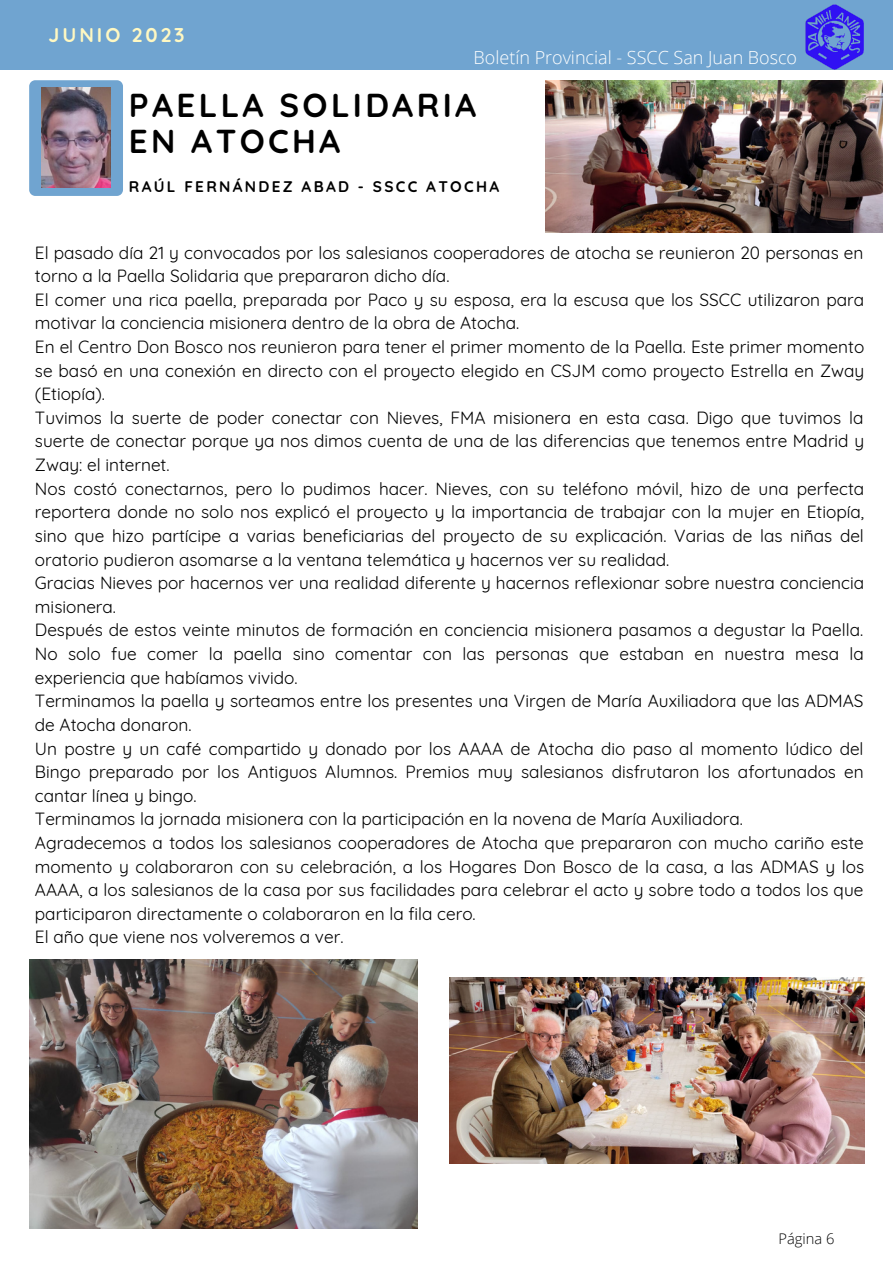
<style>
.page{position:relative;width:893px;height:1264px;background:#fff}
.page>*{position:absolute;margin:0;border:0;box-sizing:border-box;transform-origin:0 0}
.t1{font:700 33px "Quicksand";letter-spacing:.1em;color:#000}
.t2{font:700 19.8px "Quicksand";letter-spacing:.15em;color:#fff8c2}
.t3{font:300 18px "Open Sans";color:#fff}
.t4{font:17.25px/23.5px "Quicksand";color:#000;text-align:justify}
.t5{font:700 15.3px "Quicksand";letter-spacing:.15em;color:#000}
.t6{font:300 14.7px "Open Sans";color:#000}
</style>
<div class="page">
<div style="left:0;top:1px;width:892px;height:69px;background:#70a4d0"></div>
<img style="left:805px;top:5px;width:59px;height:65px">
<div style="left:29px;top:80px;width:94px;height:116px;background:#70a4d0;border-radius:6px"></div>
<img style="left:42px;top:88px;width:68px;height:100px">
<img style="left:29px;top:959px;width:388px;height:269px">
<img style="left:449px;top:977px;width:415px;height:186px">
<img style="left:545px;top:80px;width:337px;height:152px">
<p class="t2" style="left:49px;top:22px;width:138px">JUNIO 2023</p>
<p class="t3" style="left:473px;top:45px;width:325px">Boletín Provincial - SSCC San Juan Bosco</p>
<p class="t1" style="left:129px;top:84px;width:349px">PAELLA SOLIDARIA</p>
<p class="t1" style="left:129px;top:120px;width:213px">EN ATOCHA</p>
<p class="t5" style="left:129px;top:176px;width:372px">RAÚL FERNÁNDEZ ABAD - SSCC ATOCHA</p>
<p class="t4" style="left:35px;top:240px;width:830px">El pasado día 21 y convocados por los salesianos cooperadores de atocha se reunieron 20 personas en torno a la Paella Solidaria que prepararon dicho día.</p>
<p class="t4" style="left:35px;top:287px;width:830px">El comer una rica paella, preparada por Paco y su esposa, era la escusa que los SSCC utilizaron para motivar la conciencia misionera dentro de la obra de Atocha.</p>
<p class="t4" style="left:35px;top:335px;width:830px">En el Centro Don Bosco nos reunieron para tener el primer momento de la Paella. Este primer momento se basó en una conexión en directo con el proyecto elegido en CSJM como proyecto Estrella en Zway (Etiopía).</p>
<p class="t4" style="left:35px;top:405px;width:830px">Tuvimos la suerte de poder conectar con Nieves, FMA misionera en esta casa. Digo que tuvimos la suerte de conectar porque ya nos dimos cuenta de una de las diferencias que tenemos entre Madrid y Zway: el internet.</p>
<p class="t4" style="left:35px;top:476px;width:830px">Nos costó conectarnos, pero lo pudimos hacer. Nieves, con su teléfono móvil, hizo de una perfecta reportera donde no solo nos explicó el proyecto y la importancia de trabajar con la mujer en Etiopía, sino que hizo partícipe a varias beneficiarias del proyecto de su explicación. Varias de las niñas del oratorio pudieron asomarse a la ventana telemática y hacernos ver su realidad.</p>
<p class="t4" style="left:35px;top:571px;width:830px">Gracias Nieves por hacernos ver una realidad diferente y hacernos reflexionar sobre nuestra conciencia misionera.</p>
<p class="t4" style="left:35px;top:618px;width:830px">Después de estos veinte minutos de formación en conciencia misionera pasamos a degustar la Paella.<br>No solo fue comer la paella sino comentar con las personas que estaban en nuestra mesa la experiencia que habíamos vivido.</p>
<p class="t4" style="left:35px;top:689px;width:830px">Terminamos la paella y sorteamos entre los presentes una Virgen de María Auxiliadora que las ADMAS de Atocha donaron.</p>
<p class="t4" style="left:35px;top:736px;width:830px">Un postre y un café compartido y donado por los AAAA de Atocha dio paso al momento lúdico del Bingo preparado por los Antiguos Alumnos. Premios muy salesianos disfrutaron los afortunados en cantar línea y bingo.</p>
<p class="t4" style="left:35px;top:807px;width:709px">Terminamos la jornada misionera con la participación en la novena de María Auxiliadora.</p>
<p class="t4" style="left:35px;top:830px;width:830px">Agradecemos a todos los salesianos cooperadores de Atocha que prepararon con mucho cariño este momento y colaboraron con su celebración, a los Hogares Don Bosco de la casa, a las ADMAS y los AAAA, a los salesianos de la casa por sus facilidades para celebrar el acto y sobre todo a todos los que participaron directamente o colaboraron en la fila cero.</p>
<p class="t4" style="left:35px;top:925px;width:310px">El año que viene nos volveremos a ver.</p>
<p class="t6" style="left:778px;top:1227px;width:57px">Página 6</p>
</div>
